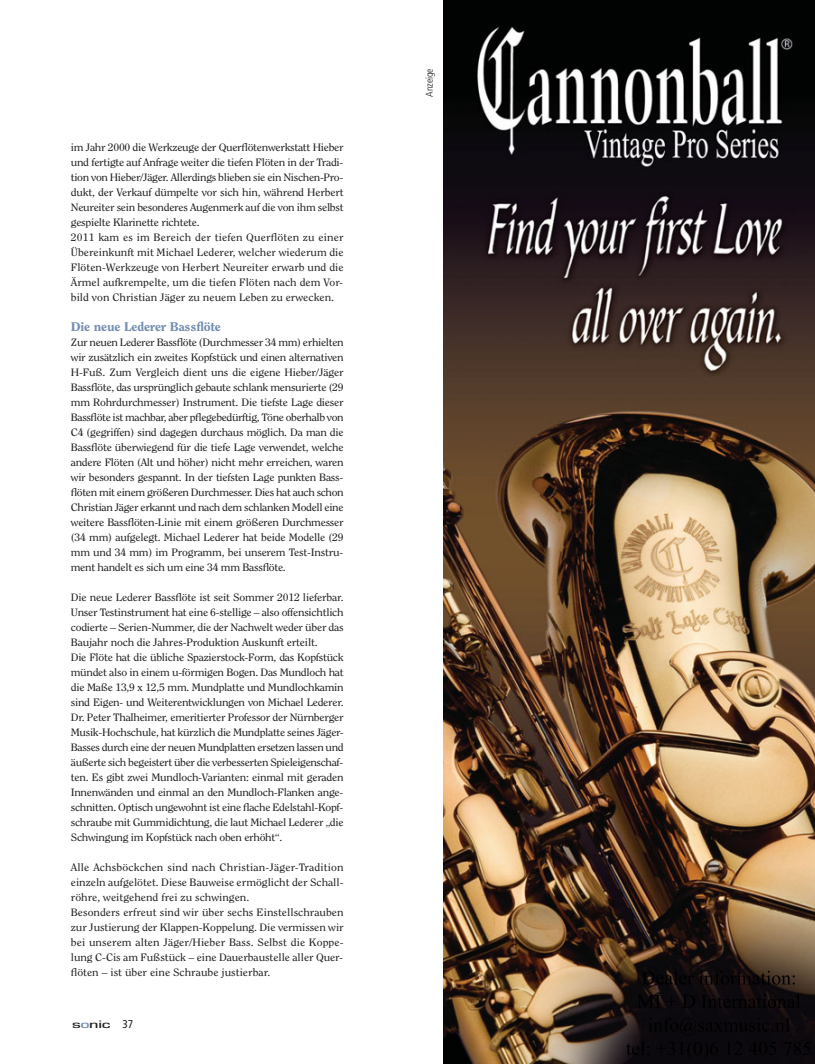
<style>
.page{position:relative;width:815px;height:1064px;background:#fff}
.page>*{position:absolute;margin:0;border:0;box-sizing:border-box;transform-origin:0 0}
.t1{font:800 12.5px "Clearface Std";letter-spacing:-.015em;color:#748db0;scale:1.1 1}
.t2{font:500 11.25px "Eurostile T";letter-spacing:-.02em;color:#231f20;scale:1.6 1}
.t3{font:10.62px/15px "Clearface Std";letter-spacing:-.025em;color:#231f20;scale:1.1 1}
.t4{font:10.62px/15px "Clearface Std";color:#231f20;scale:1.1 1}
.t5{font:300 condensed 10px "Frutiger LT Std";letter-spacing:-.015em;color:#231f20}
.s1{color:#748db0}
.s2{font-family:"Frutiger LT Std";font-weight:400;font-stretch:condensed}
</style>
<div class="page">
<img style="left:443px;top:0;width:372px;height:1064px">
<img style="left:642px;top:971px;width:59px;height:13px">
<img style="left:637px;top:995px;width:94px;height:13px">
<img style="left:648px;top:1018px;width:49px;height:17px">
<img style="left:626px;top:1041px;width:76px;height:18px">
<p class="t3" style="left:71px;top:140px;width:250px">im Jahr 2000 die Werkzeuge der Querflötenwerkstatt Hieber und fertigte auf Anfrage weiter die tiefen Flöten in der Tradi&shy;tion von Hieber/Jäger. Allerdings blieben sie ein Nischen-Pro&shy;dukt, der Verkauf dümpelte vor sich hin, während Herbert Neureiter sein besonderes Augenmerk auf die von ihm selbst gespielte Klarinette richtete.<br>2011 kam es im Bereich der tiefen Querflöten zu einer Übereinkunft mit Michael Lederer, welcher wiederum die Flöten-Werkzeuge von Herbert Neureiter erwarb und die Ärmel aufkrempelte, um die tiefen Flöten nach dem Vor&shy;bild von Christian Jäger zu neuem Leben zu erwecken.</p>
<p class="t1" style="left:71px;top:320px;width:138px">Die neue Lederer Bassflöte</p>
<p class="t3" style="left:71px;top:335px;width:250px;text-align:justify">Zur neuen Lederer Bassflöte (Durchmesser 34 mm) erhielten wir zusätzlich ein zweites Kopfstück und einen alternativen H-Fuß. Zum Vergleich dient uns die eigene Hieber/Jäger Bassflöte, das ursprünglich gebaute schlank mensurierte (29 mm Rohrdurchmesser) Instrument. Die tiefste Lage dieser Bassflöte ist machbar, aber pflegebedürftig, Töne oberhalb von C4 (gegriffen) sind dagegen durchaus möglich. Da man die Bassflöte überwiegend für die tiefe Lage verwendet, welche andere Flöten (Alt und höher) nicht mehr erreichen, waren wir besonders gespannt. In der tiefsten Lage punkten Bass&shy;flöten mit einem größeren Durchmesser. Dies hat auch schon Christian Jäger erkannt und nach dem schlanken Modell eine weitere Bassflöten-Linie mit einem größeren Durchmesser (34 mm) aufgelegt. Michael Lederer hat beide Modelle (29 mm und 34 mm) im Programm, bei unserem Test-Instru&shy;ment handelt es sich um eine 34 mm Bassflöte.</p>
<p class="t3" style="left:71px;top:590px;width:250px">Die neue Lederer Bassflöte ist seit Sommer 2012 lieferbar.<br>Unser Testinstrument hat eine 6-stellige – also offensichtlich codierte – Serien-Nummer, die der Nachwelt weder über das Baujahr noch die Jahres-Produktion Auskunft erteilt.<br>Die Flöte hat die übliche Spazierstock-Form, das Kopfstück mündet also in einem u-förmigen Bogen. Das Mundloch hat die Maße 13,9 x 12,5 mm. Mundplatte und Mundlochkamin sind Eigen- und Weiterentwicklungen von Michael Lederer.<br>Dr. Peter Thalheimer, emeritierter Professor der Nürnberger Musik-Hochschule, hat kürzlich die Mundplatte seines Jäger-Basses durch eine der neuen Mundplatten ersetzen lassen und äußerte sich begeistert über die verbesserten Spieleigenschaf&shy;ten. Es gibt zwei Mundloch-Varianten: einmal mit geraden Innenwänden und einmal an den Mundloch-Flanken ange&shy;schnitten. Optisch ungewohnt ist eine flache Edelstahl-Kopf&shy;schraube mit Gummidichtung, die laut Michael Lederer „die Schwingung im Kopfstück nach oben erhöht“.</p>
<p class="t4" style="left:71px;top:860px;width:250px">Alle Achsböckchen sind nach Christian-Jäger-Tradition einzeln aufgelötet. Diese Bauweise ermöglicht der Schall&shy;röhre, weitgehend frei zu schwingen.<br>Besonders erfreut sind wir über sechs Einstellschrauben zur Justierung der Klappen-Koppelung. Die vermissen wir bei unserem alten Jäger/Hieber Bass. Selbst die Koppe&shy;lung C-Cis am Fußstück – eine Dauerbaustelle aller Quer&shy;flöten – ist über eine Schraube justierbar.</p>
<p class="t2" style="left:72px;top:1018px;width:40px">s<span class="s1">o</span>nic <span class="s2">37</span></p>
<p class="t5" style="left:424px;top:97px;width:30px;rotate:-90deg">Anzeige</p>
</div>
